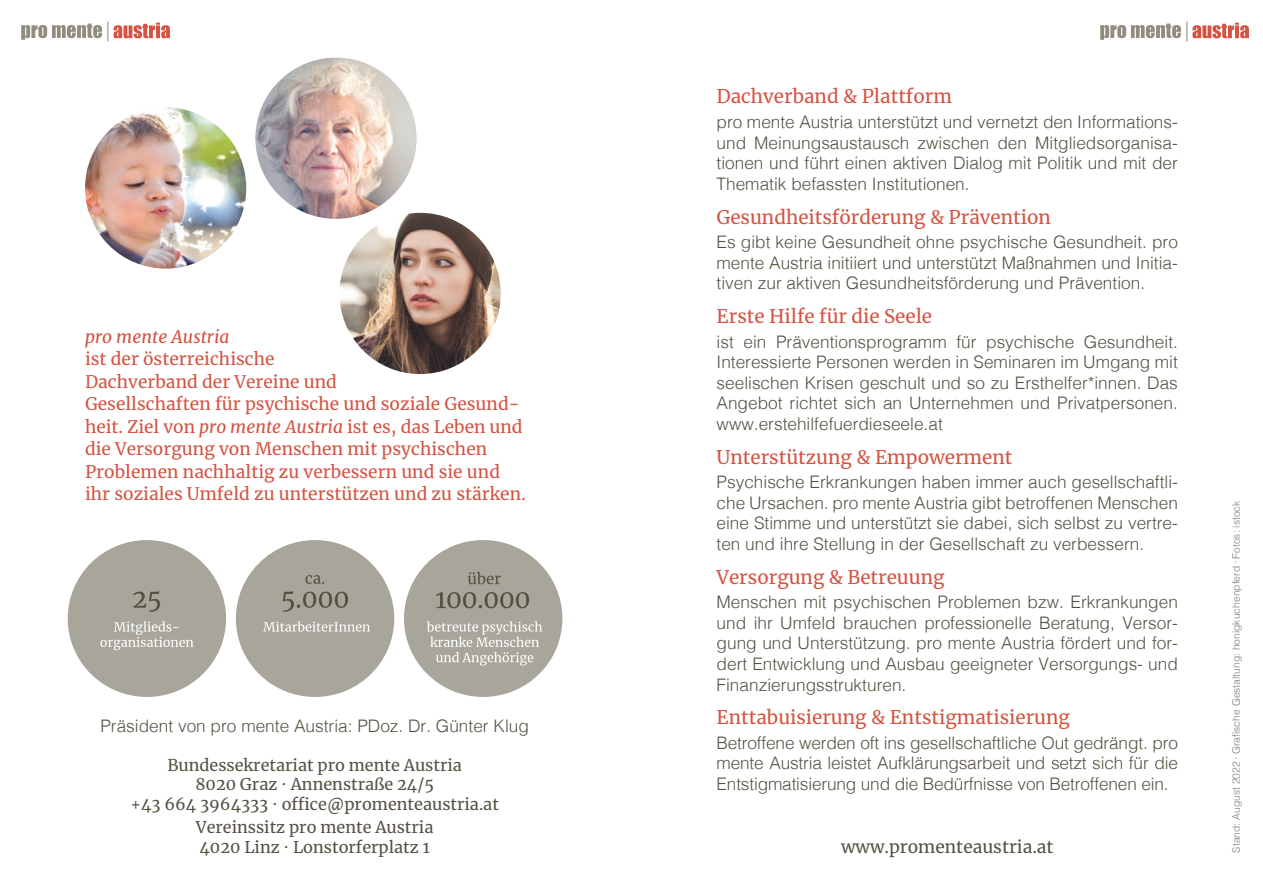
<style>
.page{position:relative;width:1263px;height:893px;background:#fff}
.page>*{position:absolute;margin:0;border:0;box-sizing:border-box;transform-origin:0 0}
.t1{font:18.75px "Merriweather";color:#d45343}
.t2{font:300 17.25px/20.5px "Helvetica";color:#555142;text-align:justify}
.t3{font:17.25px/22.5px "Merriweather";letter-spacing:.005em;color:#d45343}
.t4{font:17.25px "Merriweather";color:#555142}
.t5{font:italic 17.25px "Merriweather";letter-spacing:.005em;color:#d45343}
.t6{font:16.2px/19.5px "Merriweather";color:#555142;text-align:center}
.t7{font:300 10.2px "Helvetica";letter-spacing:.005em;color:#787a7d}
.s1{font-style:italic}
.s2{font-family:"Dapifer";font-weight:600}
</style>
<div class="page">
<div style="left:404px;top:540px;width:158px;height:157px;background:#a8a59b;border-radius:50%"></div>
<svg style="left:436px;top:592px;width:93px;height:16px"></svg>
<svg style="left:468px;top:572px;width:33px;height:12px"></svg>
<div style="left:236px;top:540px;width:158px;height:157px;background:#a8a59b;border-radius:50%"></div>
<div style="left:68px;top:540px;width:158px;height:157px;background:#a8a59b;border-radius:50%"></div>
<svg style="left:100px;top:621px;width:93px;height:29px"></svg>
<svg style="left:263px;top:621px;width:107px;height:11px"></svg>
<svg style="left:427px;top:621px;width:115px;height:45px"></svg>
<svg style="left:283px;top:591px;width:65px;height:21px"></svg>
<svg style="left:133px;top:591px;width:27px;height:21px"></svg>
<svg style="left:305px;top:575px;width:19px;height:9px"></svg>
<img style="left:255px;top:58px;width:162px;height:161px;border-radius:81px">
<img style="left:85px;top:107px;width:161px;height:162px;border-radius:81px">
<img style="left:339px;top:213px;width:162px;height:161px;border-radius:81px">
<svg style="left:21px;top:22px;width:87px;height:19px"></svg>
<svg style="left:114px;top:23px;width:56px;height:15px"></svg>
<svg style="left:1100px;top:22px;width:149px;height:19px"></svg>
<p class="t5" style="left:85px;top:325px;width:146px">pro mente Austria</p>
<p class="t3" style="left:85px;top:347px;width:442px">ist der österreichische<br>Dachverband der Vereine und<br>Gesellschaften für psychische und soziale Gesund&shy;heit. Ziel von <span class="s1">pro mente Austria</span> ist es, das Leben und die Versorgung von Menschen mit psychischen Problemen nachhaltig zu verbessern und sie und ihr soziales Umfeld zu unterstützen und zu stärken.</p>
<p class="t2" style="left:100px;top:714px;width:430px">Präsident von pro mente Austria: PDoz. Dr. Günter Klug</p>
<p class="t6" style="left:130px;top:755px;width:370px">Bundessekretariat pro mente Austria<br>8020 Graz Annenstraße 24/5<br>+43 664 3964333 office@promenteaustria.at</p>
<p class="t6" style="left:196px;top:817px;width:239px;text-align:left">Vereinssitz pro mente Austria<br>4020 Linz Lonstorferplatz 1</p>
<p class="t1" style="left:716px;top:84px;width:237px">Dachverband &amp; Plattform</p>
<p class="t2" style="left:716px;top:111px;width:463px">pro mente Austria unterstützt und vernetzt den Informations&shy;und Meinungsaustausch zwischen den Mitgliedsorganisa&shy;tionen und führt einen aktiven Dialog mit Politik und mit der Thematik befassten Institutionen.</p>
<p class="t1" style="left:716px;top:204px;width:336px">Gesundheitsförderung &amp; Prävention</p>
<p class="t2" style="left:716px;top:231px;width:463px">Es gibt keine Gesundheit ohne psychische Gesundheit. pro mente Austria initiiert und unterstützt Maßnahmen und Initia&shy;tiven zur aktiven Gesundheitsförderung und Prävention.</p>
<p class="t1" style="left:716px;top:303px;width:217px">Erste Hilfe für die Seele</p>
<p class="t2" style="left:716px;top:330px;width:463px">ist ein Präventionsprogramm für psychische Gesundheit.<br>Interessierte Personen werden in Seminaren im Umgang mit seelischen Krisen geschult und so zu Ersthelfer*innen. Das Angebot richtet sich an Unternehmen und Privatpersonen. www.erstehilfefuerdieseele.at</p>
<p class="t1" style="left:716px;top:444px;width:297px">Unterstützung &amp; Empowerment</p>
<p class="t2" style="left:716px;top:471px;width:463px">Psychische Erkrankungen haben immer auch gesellschaftli&shy;che Ursachen. pro mente Austria gibt betroffenen Menschen eine Stimme und unterstützt sie dabei, sich selbst zu vertre&shy;ten und ihre Stellung in der Gesellschaft zu verbessern.</p>
<p class="t1" style="left:716px;top:564px;width:229px">Versorgung &amp; Betreuung</p>
<p class="t2" style="left:716px;top:591px;width:463px">Menschen mit psychischen Problemen bzw. Erkrankungen und ihr Umfeld brauchen professionelle Beratung, Versor&shy;gung und Unterstützung. pro mente Austria fördert und for&shy;dert Entwicklung und Ausbau geeigneter Versorgungs- und Finanzierungsstrukturen.</p>
<p class="t1" style="left:716px;top:704px;width:355px">Enttabuisierung &amp; Entstigmatisierung</p>
<p class="t2" style="left:716px;top:731px;width:463px">Betroffene werden oft ins gesellschaftliche Out gedrängt. pro mente Austria leistet Aufklärungsarbeit und setzt sich für die Entstigmatisierung und die Bedürfnisse von Betroffenen ein.</p>
<p class="t4" style="left:841px;top:835px;width:214px">www.promenteaustria.at</p>
<p class="t7" style="left:1227px;top:853px;width:353px;rotate:-90deg">Stand: August 2022 <span class="s2">.</span> Grafische Gestaltung: honigkuchenpferd <span class="s2">.</span> Fotos: istock</p>
</div>
